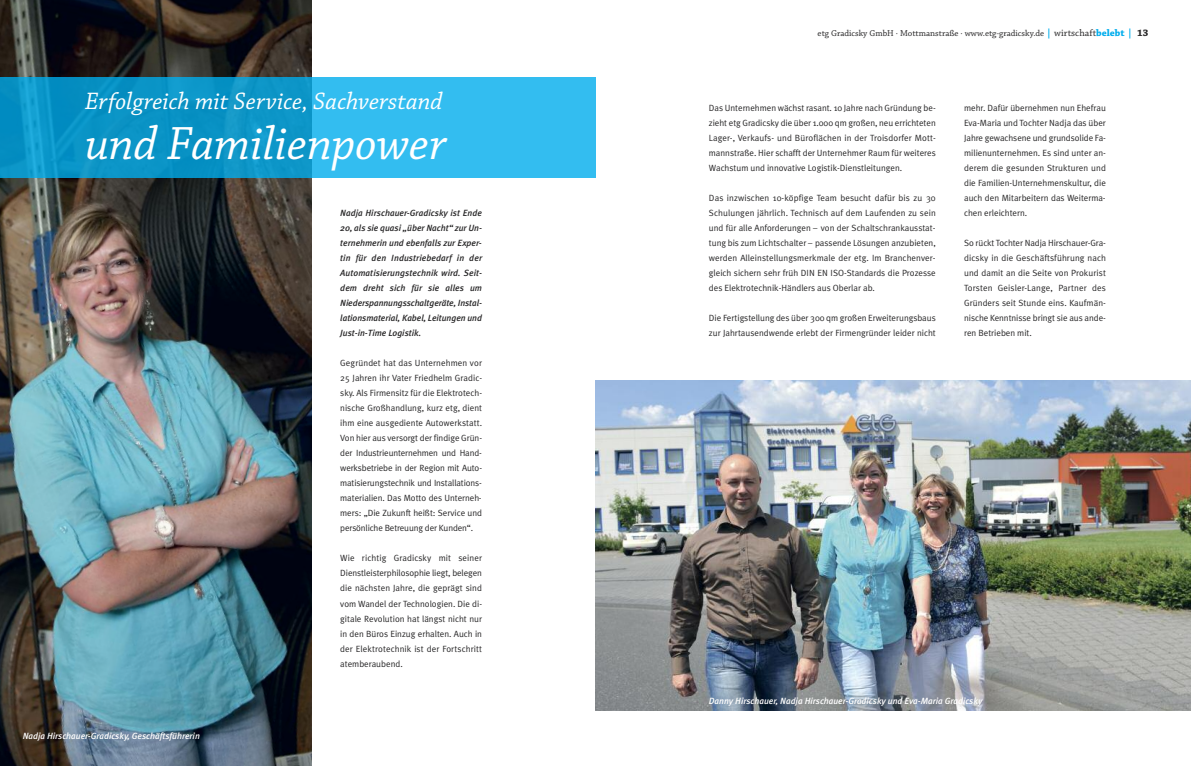
<style>
.page{position:relative;width:1191px;height:766px;background:#fff}
.page>*{position:absolute;margin:0;border:0;box-sizing:border-box;transform-origin:0 0}
.t1{font:italic 49px "Chaparral Pro";color:#fff}
.t2{font:italic 25px "Chaparral Pro";color:#fff}
.t3{font:9px/15px "Meta Plus Normal";color:#272627;text-align:justify}
.t4{font:italic 500 9px/15px "Meta Plus";color:#272627;text-align:justify}
.t5{font:italic 500 9px "Meta Plus";color:#fff}
.t6{font:9px "Chaparral Pro";color:#272627}
.s1{font-weight:700;font-size:10px;color:#00aded}
.s2{font-size:10px}
.s3{font-weight:700;font-size:10px}
</style>
<div class="page">
<img style="left:0;top:0;width:312px;height:765px">
<div style="left:0;top:77px;width:595px;height:100px;background:#00aded;opacity:.8"></div>
<img style="left:595px;top:380px;width:596px;height:330px">
<h2 class="t2" style="left:85px;top:92px;width:359px">Erfolgreich mit Service, Sachverstand</h2>
<h1 class="t1" style="left:85px;top:125px;width:363px">und Familienpower</h1>
<p class="t5" style="left:23px;top:730px;width:179px">Nadja Hirschauer-Gradicsky, Geschäftsführerin</p>
<p class="t4" style="left:340px;top:205px;width:143px">Nadja Hirschauer-Gradicsky ist Ende 20, als sie quasi „über Nacht“ zur Un&shy;ternehmerin und ebenfalls zur Exper&shy;tin für den Industriebedarf in der Automatisierungstechnik wird. Seit&shy;dem dreht sich für sie alles um Niederspannungsschaltgeräte, Instal&shy;lationsmaterial, Kabel, Leitungen und Just-in-Time Logistik.</p>
<p class="t3" style="left:340px;top:355px;width:143px">Gegründet hat das Unternehmen vor 25 Jahren ihr Vater Friedhelm Gradic&shy;sky. Als Firmensitz für die Elektrotech&shy;nische Großhandlung, kurz etg, dient ihm eine ausgediente Autowerkstatt.<br>Von hier aus versorgt der findige Grün&shy;der Industrieunternehmen und Hand&shy;werksbetriebe in der Region mit Auto&shy;matisierungstechnik und Installations&shy;materialien. Das Motto des Unterneh&shy;mers: „Die Zukunft heißt: Service und persönliche Betreuung der Kunden“.</p>
<p class="t3" style="left:340px;top:550px;width:143px">Wie richtig Gradicsky mit seiner Dienstleisterphilosophie liegt, belegen die nächsten Jahre, die geprägt sind vom Wandel der Technologien. Die di&shy;gitale Revolution hat längst nicht nur in den Büros Einzug erhalten. Auch in der Elektrotechnik ist der Fortschritt atemberaubend.</p>
<p class="t6" style="left:817px;top:30px;width:332px">etg Gradicsky GmbH · Mottmanstraße · www.etg-gradicsky.de <span class="s1">|</span> <span class="s2">wirtschaft</span><span class="s1">belebt |</span> <span class="s3">13</span></p>
<p class="t3" style="left:709px;top:100px;width:228px">Das Unternehmen wächst rasant. 10 Jahre nach Gründung be&shy;zieht etg Gradicsky die über 1.000 qm großen, neu errichteten Lager-, Verkaufs- und Büroflächen in der Troisdorfer Mott&shy;mannstraße. Hier schafft der Unternehmer Raum für weiteres Wachstum und innovative Logistik-Dienstleitungen.</p>
<p class="t3" style="left:709px;top:190px;width:228px">Das inzwischen 10-köpfige Team besucht dafür bis zu 30<br>Schulungen jährlich. Technisch auf dem Laufenden zu sein und für alle Anforderungen – von der Schaltschrankausstat&shy;tung bis zum Lichtschalter – passende Lösungen anzubieten, werden Alleinstellungsmerkmale der etg. Im Branchenver&shy;gleich sichern sehr früh DIN EN ISO-Standards die Prozesse des Elektrotechnik-Händlers aus Oberlar ab.</p>
<p class="t3" style="left:709px;top:310px;width:228px">Die Fertigstellung des über 300 qm großen Erweiterungsbaus zur Jahrtausendwende erlebt der Firmengründer leider nicht</p>
<p class="t3" style="left:964px;top:100px;width:143px">mehr. Dafür übernehmen nun Ehefrau Eva-Maria und Tochter Nadja das über Jahre gewachsene und grundsolide Fa&shy;milienunternehmen. Es sind unter an&shy;derem die gesunden Strukturen und die Familien-Unternehmenskultur, die auch den Mitarbeitern das Weiterma&shy;chen erleichtern.</p>
<p class="t3" style="left:964px;top:235px;width:143px">So rückt Tochter Nadja Hirschauer-Gra&shy;dicsky in die Geschäftsführung nach und damit an die Seite von Prokurist Torsten Geisler-Lange, Partner des Gründers seit Stunde eins. Kaufmän&shy;nische Kenntnisse bringt sie aus ande&shy;ren Betrieben mit.</p>
<p class="t5" style="left:709px;top:695px;width:275px">Danny Hirschauer, Nadja Hirschauer-Gradicsky und Eva-Maria Gradicsky</p>
</div>
